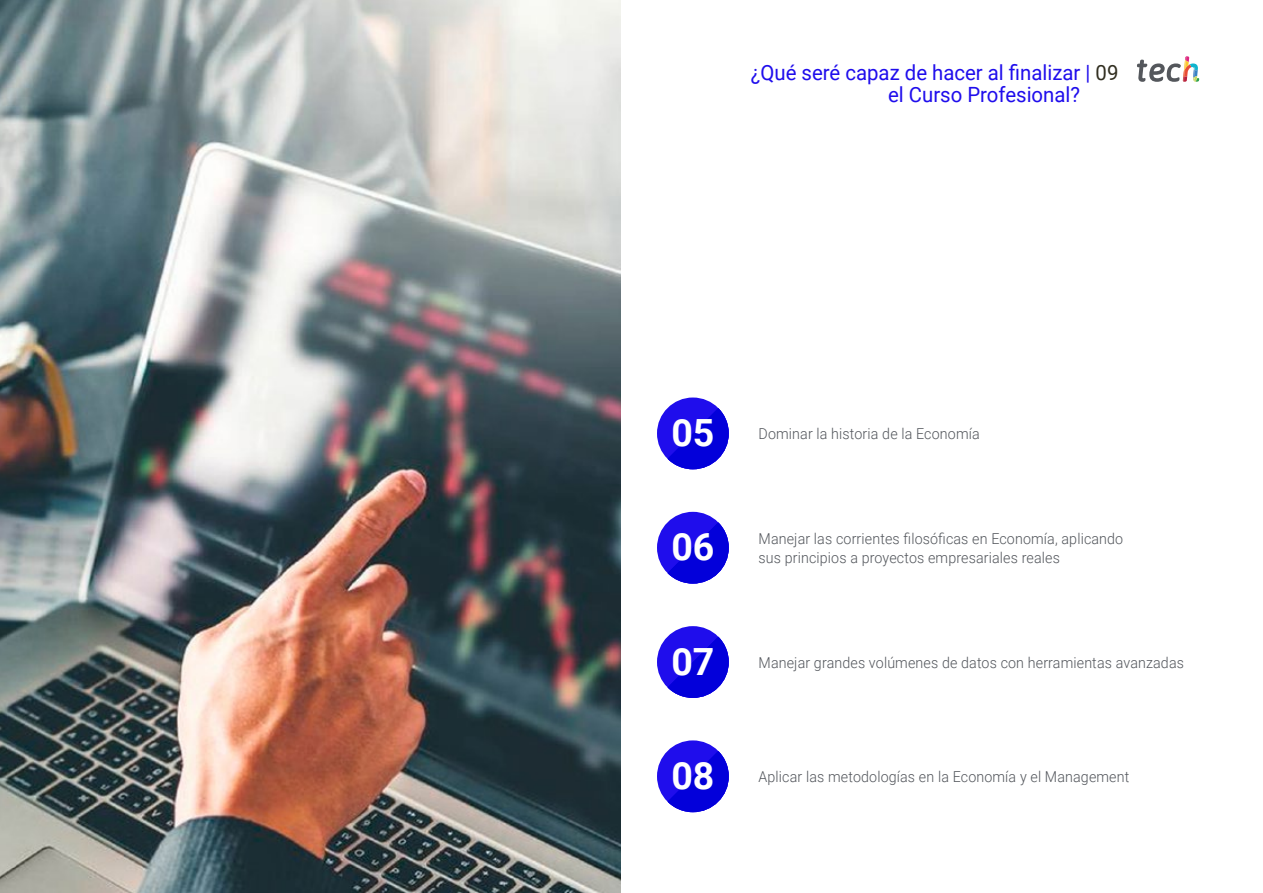
<style>
.page{position:relative;width:1263px;height:893px;background:#fff}
.page>*{position:absolute;margin:0;border:0;box-sizing:border-box;transform-origin:0 0}
.t1{font:700 37.5px "Roboto";color:#fff}
.t2{font:21px/22.5px "Roboto";color:#1f0dec}
.t3{font:300 15px/19.5px "Roboto";letter-spacing:.01em;color:#52555b;scale:.95 1}
.s1{color:#312e20}
</style>
<div class="page">
<img style="left:0;top:0;width:621px;height:893px">
<div style="left:657px;top:512px;width:72px;height:72px;background:#1f0dec;border-radius:50%"></div>
<svg style="left:667px;top:522px;width:62px;height:62px"></svg>
<div style="left:657px;top:740px;width:72px;height:72px;background:#1f0dec;border-radius:50%"></div>
<svg style="left:667px;top:751px;width:62px;height:61px"></svg>
<div style="left:657px;top:626px;width:72px;height:72px;background:#1f0dec;border-radius:50%"></div>
<svg style="left:667px;top:637px;width:62px;height:61px"></svg>
<div style="left:657px;top:397px;width:72px;height:72px;background:#1f0dec;border-radius:50%"></div>
<svg style="left:667px;top:408px;width:62px;height:61px"></svg>
<svg style="left:1137px;top:56px;width:62px;height:26px"></svg>
<h2 class="t2" style="left:888px;top:60px;width:232px;text-indent:-137px">¿Qué seré capaz de hacer al finalizar | <span class="s1">09 </span>el Curso Profesional?</h2>
<h1 class="t1" style="left:671px;top:407px;width:45px">05</h1>
<p class="t3" style="left:758px;top:423px;width:234px">Dominar la historia de la Economía</p>
<h1 class="t1" style="left:671px;top:521px;width:45px">06</h1>
<p class="t3" style="left:758px;top:528px;width:385px">Manejar las corrientes filosóficas en Economía, aplicando sus principios a proyectos empresariales reales</p>
<h1 class="t1" style="left:671px;top:635px;width:45px">07</h1>
<p class="t3" style="left:758px;top:652px;width:449px">Manejar grandes volúmenes de datos con herramientas avanzadas</p>
<h1 class="t1" style="left:671px;top:749px;width:45px">08</h1>
<p class="t3" style="left:758px;top:766px;width:392px">Aplicar las metodologías en la Economía y el Management</p>
</div>
